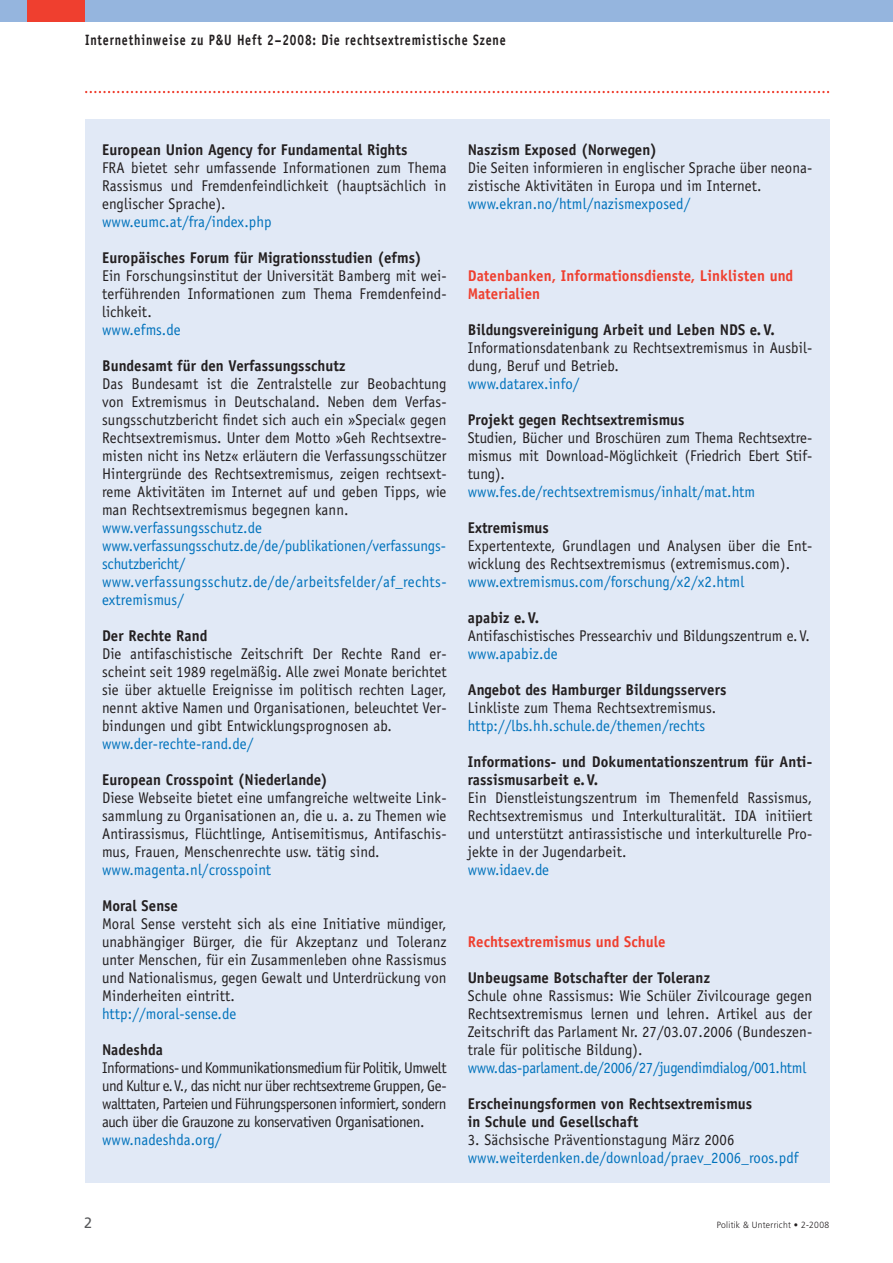
<style>
.page{position:relative;width:893px;height:1263px;background:#fff}
.page>*{position:absolute;margin:0;border:0;box-sizing:border-box;transform-origin:0 0}
.t1{font:15.6px/18px "Officina Sans LT";letter-spacing:.01em;color:#231f20;text-align:justify;scale:.95 1}
.t2{font:15.6px/18px "Officina Sans LT";letter-spacing:.01em;color:#0072bc;scale:.95 1}
.t3{font:700 15.6px/18px "Officina Sans LT";letter-spacing:.01em;color:#231f20;scale:.95 1}
.t4{font:700 15.6px/18px "Officina Sans LT";letter-spacing:.01em;color:#ef3f2f;scale:.95 1}
.t5{font:15.6px "Officina Sans LT";letter-spacing:-.015em;color:#0072bc;scale:.95 1}
.t6{font:700 15px "Officina Sans LT";letter-spacing:.075em;color:#231f20;scale:.8 1}
.t7{font:15px "Frutiger LT";color:#57585a;scale:.95 1}
.t8{font:300 9px "Frutiger LT";letter-spacing:.035em;color:#231f20;scale:.95 1}
</style>
<div class="page">
<svg style="left:85px;top:91px;width:744px;height:2px"></svg>
<div style="left:0;top:0;width:893px;height:21px;background:#95b5de"></div>
<div style="left:28px;top:0;width:57px;height:21px;background:#ef3f2f"></div>
<div style="left:85px;top:119px;width:744px;height:1063px;background:#e1e9f6"></div>
<p class="t6" style="left:85px;top:30px;width:527px">Internethinweise zu P&amp;U Heft 2–2008: Die rechtsextremistische Szene</p>
<p class="t3" style="left:102px;top:141px;width:323px">European Union Agency for Fundamental Rights</p>
<p class="t1" style="left:102px;top:159px;width:364px">FRA bietet sehr umfassende Informationen zum Thema Rassismus und Fremdenfeindlichkeit (hauptsächlich in englischer Sprache).</p>
<p class="t2" style="left:102px;top:213px;width:180px">www.eumc.at/fra/index.php</p>
<p class="t3" style="left:102px;top:249px;width:338px">Europäisches Forum für Migrationsstudien (efms)</p>
<p class="t1" style="left:102px;top:267px;width:364px">Ein Forschungsinstitut der Universität Bamberg mit wei&shy;terführenden Informationen zum Thema Fremdenfeind&shy;lichkeit.</p>
<p class="t2" style="left:102px;top:321px;width:84px">www.efms.de</p>
<p class="t3" style="left:102px;top:357px;width:258px">Bundesamt für den Verfassungsschutz</p>
<p class="t1" style="left:102px;top:375px;width:364px">Das Bundesamt ist die Zentralstelle zur Beobachtung von Extremismus in Deutschaland. Neben dem Verfas&shy;sungsschutzbericht findet sich auch ein »Special« gegen Rechtsextremismus. Unter dem Motto »Geh Rechtsextre&shy;misten nicht ins Netz« erläutern die Verfassungsschützer Hintergründe des Rechtsextremismus, zeigen rechtsext&shy;reme Aktivitäten im Internet auf und geben Tipps, wie man Rechtsextremismus begegnen kann.</p>
<p class="t2" style="left:102px;top:519px;width:364px">www.verfassungsschutz.de www.verfassungsschutz.de/de/publikationen/verfassungs&shy;schutzbericht/ www.verfassungsschutz.de/de/arbeitsfelder/af_rechts&shy;extremismus/</p>
<p class="t3" style="left:102px;top:627px;width:112px">Der Rechte Rand</p>
<p class="t1" style="left:102px;top:645px;width:364px">Die antifaschistische Zeitschrift Der Rechte Rand er&shy;scheint seit 1989 regelmäßig. Alle zwei Monate berichtet sie über aktuelle Ereignisse im politisch rechten Lager, nennt aktive Namen und Organisationen, beleuchtet Ver&shy;bindungen und gibt Entwicklungsprognosen ab.</p>
<p class="t2" style="left:102px;top:735px;width:161px">www.der-rechte-rand.de/</p>
<p class="t3" style="left:102px;top:771px;width:239px">European Crosspoint (Niederlande)</p>
<p class="t1" style="left:102px;top:789px;width:364px">Diese Webseite bietet eine umfangreiche weltweite Link&shy;sammlung zu Organisationen an, die u. a. zu Themen wie Antirassismus, Flüchtlinge, Antisemitismus, Antifaschis&shy;mus, Frauen, Menschenrechte usw. tätig sind.</p>
<p class="t2" style="left:102px;top:861px;width:179px">www.magenta.nl/crosspoint</p>
<p class="t3" style="left:102px;top:897px;width:81px">Moral Sense</p>
<p class="t1" style="left:102px;top:915px;width:364px">Moral Sense versteht sich als eine Initiative mündiger, unabhängiger Bürger, die für Akzeptanz und Toleranz unter Menschen, für ein Zusammenleben ohne Rassismus und Nationalismus, gegen Gewalt und Unterdrückung von Minderheiten eintritt.</p>
<p class="t2" style="left:102px;top:1005px;width:143px">http://moral-sense.de</p>
<p class="t3" style="left:102px;top:1041px;width:65px">Nadeshda</p>
<p class="t1" style="left:102px;top:1059px;width:364px">Informations- und Kommunikationsmedium für Politik, Umwelt und Kultur e. V., das nicht nur über rechtsextreme Gruppen, Ge&shy;walttaten, Parteien und Führungspersonen informiert, sondern auch über die Grauzone zu konservativen Organisationen.</p>
<p class="t2" style="left:102px;top:1131px;width:127px">www.nadeshda.org/</p>
<p class="t3" style="left:468px;top:141px;width:201px">Naszism Exposed (Norwegen)</p>
<p class="t1" style="left:468px;top:159px;width:364px">Die Seiten informieren in englischer Sprache über neona&shy;zistische Aktivitäten in Europa und im Internet.</p>
<p class="t2" style="left:468px;top:195px;width:236px">www.ekran.no/html/nazismexposed/</p>
<p class="t4" style="left:468px;top:267px;width:344px">Datenbanken, Informationsdienste, Linklisten und<br>Materialien</p>
<p class="t3" style="left:468px;top:321px;width:325px">Bildungsvereinigung Arbeit und Leben NDS e. V.</p>
<p class="t1" style="left:468px;top:339px;width:364px">Informationsdatenbank zu Rechtsextremismus in Ausbil&shy;dung, Beruf und Betrieb.</p>
<p class="t2" style="left:468px;top:375px;width:119px">www.datarex.info/</p>
<p class="t3" style="left:468px;top:411px;width:230px">Projekt gegen Rechtsextremismus</p>
<p class="t1" style="left:468px;top:429px;width:364px">Studien, Bücher und Broschüren zum Thema Rechtsextre&shy;mismus mit Download-Möglichkeit (Friedrich Ebert Stif&shy;tung).</p>
<p class="t2" style="left:468px;top:483px;width:304px">www.fes.de/rechtsextremismus/inhalt/mat.htm</p>
<p class="t3" style="left:468px;top:519px;width:87px">Extremismus</p>
<p class="t1" style="left:468px;top:537px;width:364px">Expertentexte, Grundlagen und Analysen über die Ent&shy;wicklung des Rechtsextremismus (extremismus.com).</p>
<p class="t2" style="left:468px;top:573px;width:292px">www.extremismus.com/forschung/x2/x2.html</p>
<p class="t3" style="left:468px;top:609px;width:77px">apabiz e. V.</p>
<p class="t1" style="left:468px;top:627px;width:362px">Antifaschistisches Pressearchiv und Bildungszentrum e. V.</p>
<p class="t2" style="left:468px;top:645px;width:96px">www.apabiz.de</p>
<p class="t3" style="left:468px;top:681px;width:274px">Angebot des Hamburger Bildungsservers</p>
<p class="t1" style="left:468px;top:699px;width:263px">Linkliste zum Thema Rechtsextremismus.</p>
<p class="t2" style="left:468px;top:717px;width:252px">http://lbs.hh.schule.de/themen/rechts</p>
<p class="t3" style="left:468px;top:753px;width:364px">Informations- und Dokumentationszentrum für Anti&shy;rassismusarbeit e. V.</p>
<p class="t1" style="left:468px;top:789px;width:364px">Ein Dienstleistungszentrum im Themenfeld Rassismus, Rechtsextremismus und Interkulturalität. IDA initiiert und unterstützt antirassistische und interkulturelle Pro&shy;jekte in der Jugendarbeit.</p>
<p class="t2" style="left:468px;top:861px;width:87px">www.idaev.de</p>
<p class="t4" style="left:468px;top:933px;width:210px">Rechtsextremismus und Schule</p>
<p class="t3" style="left:468px;top:969px;width:256px">Unbeugsame Botschafter der Toleranz</p>
<p class="t1" style="left:468px;top:987px;width:364px">Schule ohne Rassismus: Wie Schüler Zivilcourage gegen Rechtsextremismus lernen und lehren. Artikel aus der Zeitschrift das Parlament Nr. 27/03.07.2006 (Bundeszen&shy;trale für politische Bildung).</p>
<p class="t5" style="left:468px;top:1059px;width:358px">www.das-parlament.de/2006/27/jugendimdialog/001.html</p>
<p class="t3" style="left:468px;top:1095px;width:301px">Erscheinungsformen von Rechtsextremismus in Schule und Gesellschaft</p>
<p class="t1" style="left:468px;top:1131px;width:282px">3. Sächsische Präventionstagung März 2006</p>
<p class="t2" style="left:468px;top:1149px;width:350px">www.weiterdenken.de/download/praev_2006_roos.pdf</p>
<p class="t7" style="left:84px;top:1214px;width:10px">2</p>
<p class="t8" style="left:717px;top:1220px;width:120px">Politik &amp; Unterricht • 2-2008</p>
</div>
